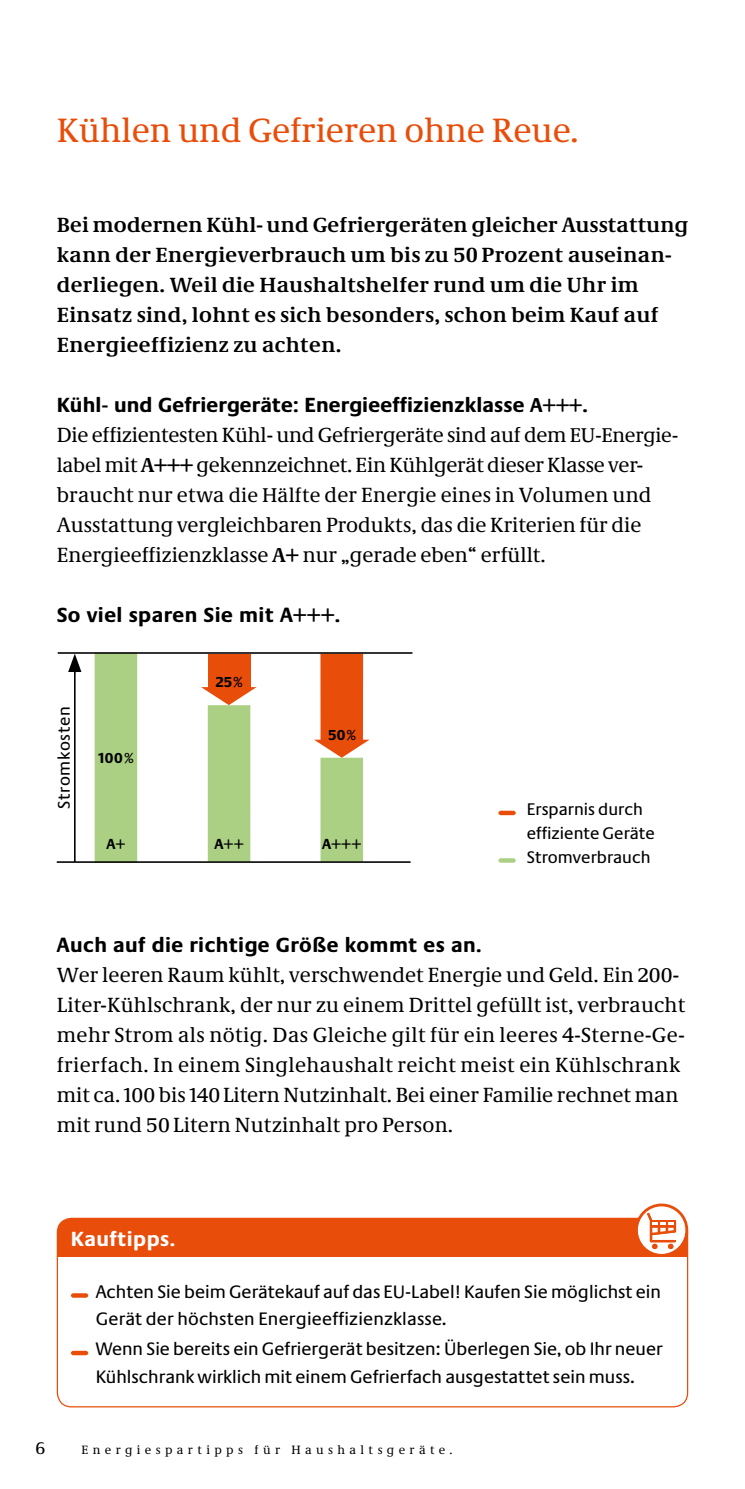
<style>
.page{position:relative;width:745px;height:1489px;background:#fff}
.page>*{position:absolute;margin:0;border:0;box-sizing:border-box;transform-origin:0 0}
.t1{font:35px "Neue Demos";color:#e94d0a}
.t2{font:21.25px/30px "Neue Demos";letter-spacing:.005em;color:#000}
.t3{font:700 21.25px/30px "Neue Demos";letter-spacing:.02em;color:#000}
.t4{font:700 21.25px "Neue Praxis";letter-spacing:.01em;color:#000}
.t5{font:700 21.25px "Neue Praxis";letter-spacing:.02em;color:#fff}
.t6{font:18.75px/27.5px "Neue Praxis";color:#000}
.t7{font:17.5px/23.8px "Neue Praxis";color:#000}
.t8{font:17.5px "Neue Praxis";letter-spacing:.035em;color:#000}
.t9{font:17.5px "Neue Demos";color:#000}
.t10{font:700 15px "Neue Praxis";color:#000}
.t11{font:12.5px "Neue Demos";letter-spacing:.35em;color:#000}
.s1{font-size:20.5px}
.s2{font-weight:700;font-size:20.5px}
</style>
<div class="page">
<div style="left:57px;top:1218px;width:630px;height:38px;background:#e94d0a"></div>
<div style="left:57px;top:1217px;width:630px;height:190px;border:1px solid #e94d0a;border-radius:14px"></div>
<svg style="left:71px;top:1293px;width:17px;height:4px"></svg>
<div style="left:71px;top:1350px;width:17px;height:5px;background:#e94d0a;border-radius:2px"></div>
<svg style="left:634px;top:1203px;width:53px;height:53px"></svg>
<div style="left:95px;top:652px;width:42px;height:210px;background:#abd084"></div>
<div style="left:208px;top:705px;width:42px;height:156px;background:#abd084"></div>
<svg style="left:201px;top:687px;width:55px;height:18px"></svg>
<div style="left:208px;top:653px;width:42px;height:36px;background:#e94d0a"></div>
<div style="left:320px;top:757px;width:43px;height:104px;background:#abd084"></div>
<div style="left:320px;top:653px;width:43px;height:88px;background:#e94d0a"></div>
<svg style="left:314px;top:739px;width:55px;height:18px"></svg>
<hr style="left:57px;top:861px;width:353px;height:1px;background:#000">
<hr style="left:58px;top:652px;width:354px;height:1px;background:#000">
<hr style="left:74px;top:657px;width:2px;height:205px;background:#000">
<svg style="left:68px;top:653px;width:13px;height:20px"></svg>
<div style="left:498px;top:810px;width:17px;height:5px;background:#e94d0a;border-radius:2px"></div>
<svg style="left:498px;top:858px;width:17px;height:4px"></svg>
<h1 class="t1" style="left:57px;top:109px;width:523px">Kühlen und Gefrieren ohne Reue.</h1>
<p class="t3" style="left:57px;top:209px;width:632px">Bei modernen Kühl- und Gefriergeräten gleicher Ausstattung kann der Energieverbrauch um bis zu 50 Prozent auseinan&shy;derliegen. Weil die Haushaltshelfer rund um die Uhr im Einsatz sind, lohnt es sich besonders, schon beim Kauf auf Energieeffizienz zu achten.</p>
<p class="t4" style="left:57px;top:392px;width:532px">Kühl- und Gefriergeräte: Energieeffizienzklasse <span class="s1">A+++</span>.</p>
<p class="t2" style="left:57px;top:419px;width:622px">Die effizientesten Kühl- und Gefriergeräte sind auf dem <span class="s1">EU-Energie&shy;label</span> mit <span class="s2">A+++</span> gekennzeichnet. Ein Kühlgerät dieser Klasse ver&shy;braucht nur etwa <span class="s1">die Hälfte</span> der Energie eines in Volumen und Ausstattung vergleichbaren Produkts, das die Kriterien für die Energieeffizienzklasse <span class="s2">A+</span> nur „gerade eben“ erfüllt.</p>
<p class="t4" style="left:57px;top:602px;width:285px">So viel sparen Sie mit A+++.</p>
<p class="t8" style="left:53px;top:809px;width:104px;rotate:-90deg">Stromkosten</p>
<p class="t10" style="left:98px;top:749px;width:36px">100%</p>
<p class="t10" style="left:106px;top:835px;width:20px">A+</p>
<p class="t10" style="left:215px;top:673px;width:28px">25%</p>
<p class="t10" style="left:214px;top:834px;width:30px">A++</p>
<p class="t10" style="left:328px;top:725px;width:29px">50%</p>
<p class="t10" style="left:322px;top:835px;width:41px">A+++</p>
<p class="t7" style="left:526px;top:797px;width:129px">Ersparnis durch effiziente Geräte<br>Stromverbrauch</p>
<p class="t4" style="left:57px;top:932px;width:426px">Auch auf die richtige Größe kommt es an.</p>
<p class="t2" style="left:57px;top:959px;width:629px">Wer leeren Raum kühlt, verschwendet Energie und Geld. Ein <span class="s1">200</span>- Liter-Kühlschrank, der nur zu einem Drittel gefüllt ist, verbraucht mehr Strom als nötig. Das Gleiche gilt für ein leeres 4-Sterne-Ge&shy;frierfach. In einem Singlehaushalt reicht meist ein Kühlschrank mit ca. <span class="s1">100</span> bis <span class="s1">140</span>Litern Nutzinhalt. Bei einer Familie rechnet man mit rund <span class="s1">50</span> Litern Nutzinhalt pro Person.</p>
<p class="t5" style="left:71px;top:1226px;width:106px">Kauftipps.</p>
<p class="t6" style="left:96px;top:1277px;width:566px">Achten Sie beim Gerätekauf auf das EU-Label! Kaufen Sie möglichst ein<br>Gerät der höchsten Energieeffizienzklasse.</p>
<p class="t6" style="left:96px;top:1334px;width:568px">Wenn Sie bereits ein Gefriergerät besitzen: Überlegen Sie, ob Ihr neuer<br>Kühlschrank wirklich mit einem Gefrierfach ausgestattet sein muss.</p>
<p class="t9" style="left:35px;top:1436px;width:11px">6</p>
<p class="t11" style="left:81px;top:1441px;width:372px">Energiespartipps für Haushaltsgeräte.</p>
</div>
